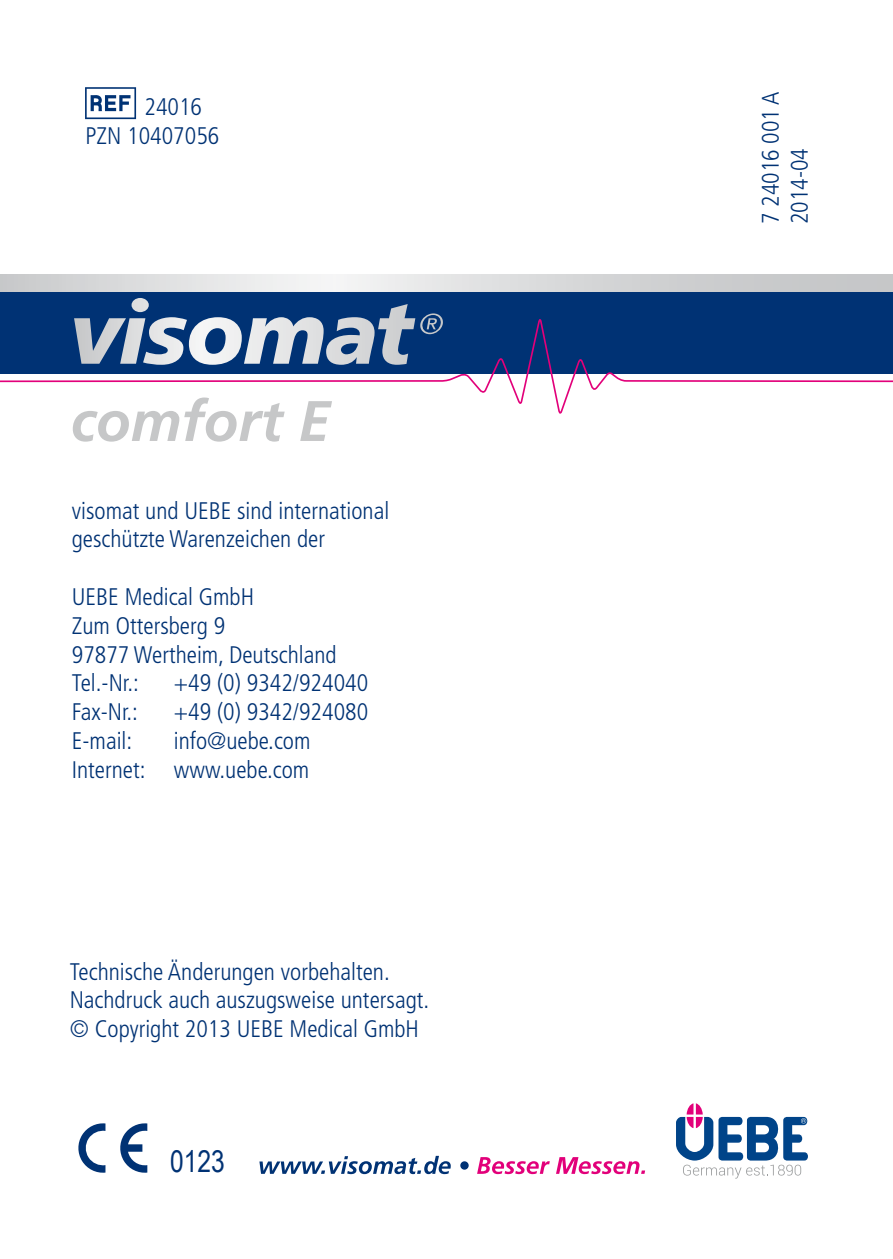
<style>
.page{position:relative;width:893px;height:1259px;background:#fff}
.page>*{position:absolute;margin:0;border:0;box-sizing:border-box;transform-origin:0 0}
.t1{font:italic 700 57px "Frutiger LT Std";color:#c6c7c8}
.t2{font:30px "Arial Narrow";color:#003274}
.t3{font:300 condensed 24px/28.8px "Frutiger LT Std";color:#003274}
</style>
<div class="page">
<div style="left:0;top:291px;width:893px;height:82px;background:#003274"></div>
<svg style="left:131px;top:298px;width:310px;height:19px"></svg>
<svg style="left:0;top:274px;width:893px;height:17px;background:#d9dadb"></svg>
<svg style="left:0;top:317px;width:893px;height:97px"></svg>
<svg style="left:676px;top:1103px;width:132px;height:75px"></svg>
<svg style="left:477px;top:1157px;width:168px;height:17px"></svg>
<svg style="left:259px;top:1155px;width:210px;height:19px"></svg>
<svg style="left:78px;top:1123px;width:27px;height:50px"></svg>
<svg style="left:120px;top:1123px;width:27px;height:50px"></svg>
<svg style="left:85px;top:87px;width:51px;height:32px"></svg>
<p class="t3" style="left:145px;top:93px;width:59px">24016</p>
<p class="t3" style="left:85px;top:122px;width:135px">PZN 10407056</p>
<h1 class="t1" style="left:70px;top:388px;width:261px">comfort E</h1>
<p class="t3" style="left:72px;top:496px;width:319px">visomat und UEBE sind international geschützte Warenzeichen der</p>
<p class="t3" style="left:72px;top:582px;width:266px">UEBE Medical GmbH<br>Zum Ottersberg 9<br>97877 Wertheim, Deutschland<br>Tel.-Nr.:</p>
<p class="t3" style="left:174px;top:669px;width:196px">+49 (0) 9342/924040</p>
<p class="t3" style="left:72px;top:698px;width:68px">Fax-Nr.:</p>
<p class="t3" style="left:174px;top:698px;width:196px">+49 (0) 9342/924080</p>
<p class="t3" style="left:72px;top:726px;width:62px">E-mail:</p>
<p class="t3" style="left:72px;top:726px;width:240px;text-align:right">info@uebe.com<br>Internet: www.uebe.com</p>
<p class="t3" style="left:70px;top:957px;width:361px">Technische Änderungen vorbehalten.<br>Nachdruck auch auszugsweise untersagt. © Copyright 2013 UEBE Medical GmbH</p>
<p class="t2" style="left:170px;top:1139px;width:56px">0123</p>
<p class="t3" style="left:756px;top:224px;width:134px;rotate:-90deg">7 24016 001 A<br>2014-04</p>
</div>
